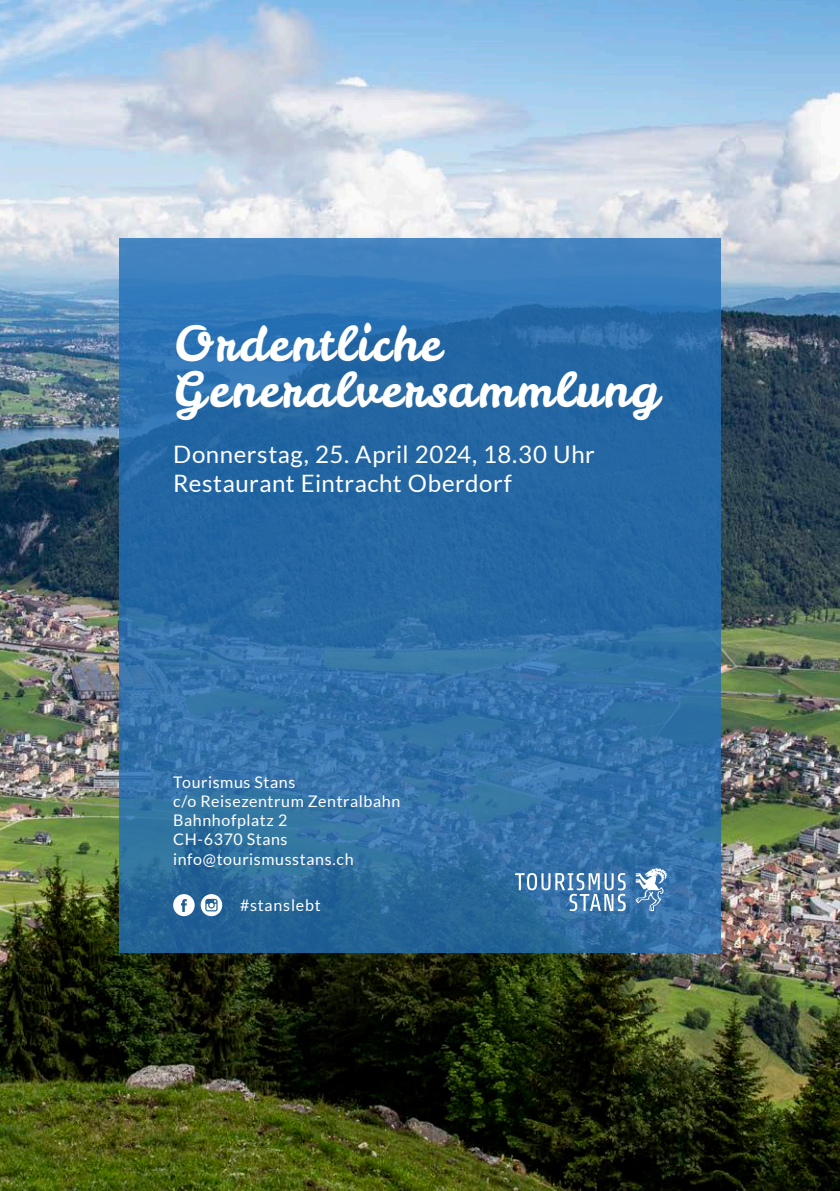
<style>
.page{position:relative;width:840px;height:1191px;background:#fff}
.page>*{position:absolute;margin:0;border:0;box-sizing:border-box;transform-origin:0 0}
.t1{font:48px/46px "Leckerli One";letter-spacing:.04em;color:#fff}
.t2{font:24px/28.8px "Lato";letter-spacing:.02em;color:#fff}
.t3{font:16px/19.2px "Lato";letter-spacing:.035em;color:#fff}
</style>
<div class="page">
<img style="left:0;top:0;width:839px;height:1191px">
<svg style="left:119px;top:238px;width:601px;height:714px"></svg>
<svg style="left:635px;top:868px;width:31px;height:43px"></svg>
<svg style="left:515px;top:873px;width:110px;height:38px"></svg>
<svg style="left:200px;top:894px;width:22px;height:22px"></svg>
<svg style="left:173px;top:894px;width:21px;height:22px"></svg>
<h1 class="t1" style="left:173px;top:321px;width:486px">Ordentliche<br>Generalversammlung</h1>
<h2 class="t2" style="left:173px;top:440px;width:423px">Donnerstag, 25. April 2024, 18.30 Uhr<br>Restaurant Eintracht Oberdorf</h2>
<p class="t3" style="left:173px;top:772px;width:228px">Tourismus Stans<br>c/o Reisezentrum Zentralbahn<br>Bahnhofplatz 2<br>CH-6370 Stans info@tourismusstans.ch</p>
<p class="t3" style="left:240px;top:895px;width:82px">#stanslebt</p>
</div>
